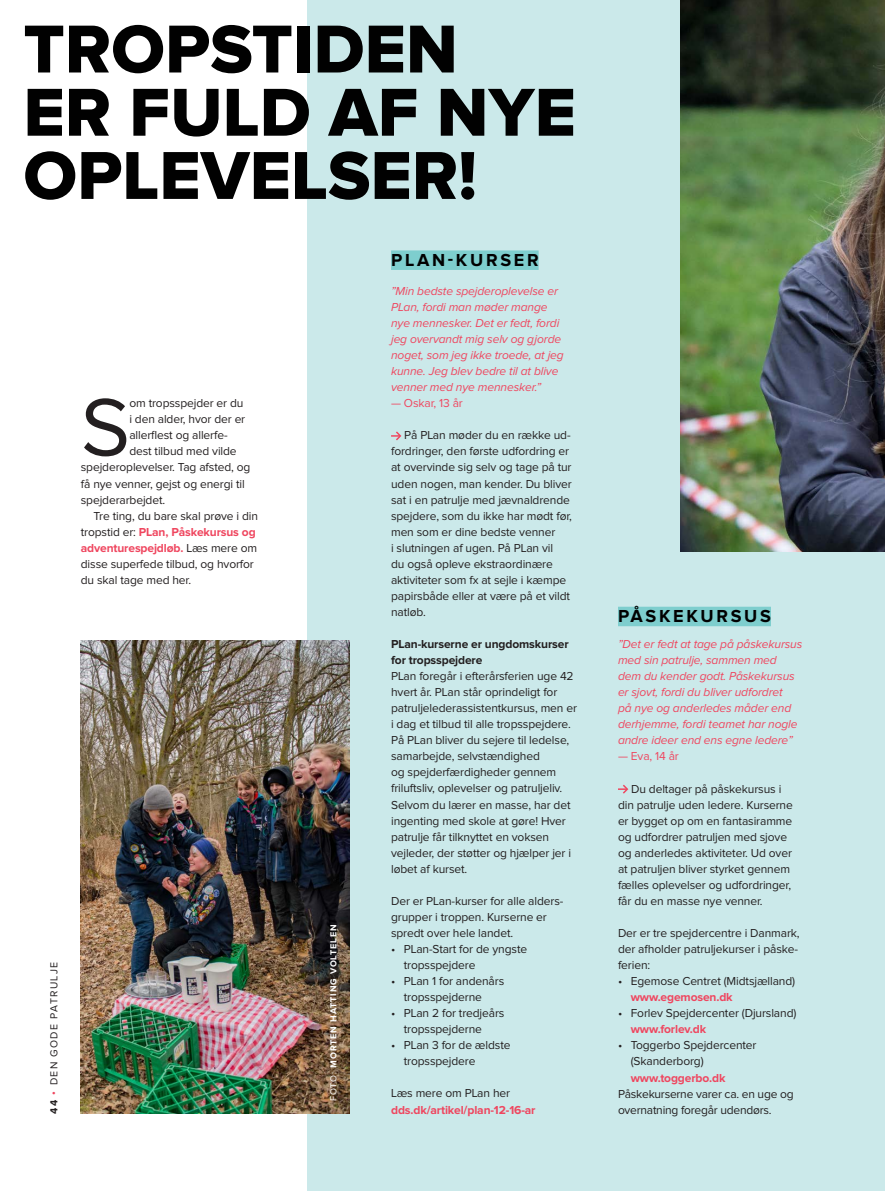
<style>
.page{position:relative;width:885px;height:1191px;background:#fff}
.page>*{position:absolute;margin:0;border:0;box-sizing:border-box;transform-origin:0 0}
.t1{font:84.15px "Proxima Nova";color:#231f20}
.t2{font:70.2px/63.2px "Proxima Nova Extrabld";color:#010101}
.t3{font:700 18px "Proxima Nova";letter-spacing:.15em;color:#010101}
.t4{font:12px/16px "Proxima Nova";letter-spacing:-.01em;color:#231f20}
.t5{font:italic 12px/16px "Proxima Nova";letter-spacing:-.01em;color:#ef465f}
.t6{font:700 12px "Proxima Nova";letter-spacing:-.01em;color:#ef465f}
.t7{font:700 12px/16px "Proxima Nova";letter-spacing:-.01em;color:#231f20}
.t8{font:12px "Proxima Nova";letter-spacing:-.01em;color:#ef465f}
.t9{font:10.5px "Proxima Nova";letter-spacing:.125em;color:#231f20}
.t10{font:700 9px "Proxima Nova";letter-spacing:.1em;color:#fff}
.s1{font-weight:400;color:#231f20}
.s2{font-weight:700}
.s3{font-weight:700;color:#ef465f}
.s4{font-weight:400}
</style>
<div class="page">
<div style="left:308px;top:0;width:576px;height:1191px;background:#cbe9ea"></div>
<img style="left:680px;top:0;width:204px;height:552px">
<div style="left:391px;top:250px;width:147px;height:20px;background:#7ecece"></div>
<svg style="left:391px;top:431px;width:11px;height:10px"></svg>
<div style="left:618px;top:607px;width:152px;height:19px;background:#7ecece"></div>
<svg style="left:618px;top:784px;width:11px;height:10px"></svg>
<img style="left:81px;top:641px;width:268px;height:472px">
<h2 class="t2" style="left:23px;top:21px;width:554px">TROPSTIDEN<br>ER FULD AF NYE<br>OPLEVELSER!</h2>
<h1 class="t1" style="left:81px;top:389px;width:51px">S</h1>
<p class="t4" style="left:129px;top:396px;width:116px">om tropsspejder er du</p>
<p class="t4" style="left:129px;top:412px;width:117px">i den alder, hvor der er</p>
<p class="t4" style="left:129px;top:428px;width:100px">allerflest og allerfe-</p>
<p class="t4" style="left:129px;top:444px;width:109px">dest tilbud med vilde</p>
<p class="t4" style="left:81px;top:460px;width:171px">spejderoplevelser. Tag afsted, og</p>
<p class="t4" style="left:81px;top:476px;width:165px">få nye venner, gejst og energi til</p>
<p class="t4" style="left:81px;top:492px;width:86px">spejderarbejdet.</p>
<p class="t4" style="left:94px;top:508px;width:166px">Tre ting, du bare skal prøve i din</p>
<p class="t6" style="left:81px;top:526px;width:176px"><span class="s1">tropstid er:</span> PLan, Påskekursus og</p>
<p class="t6" style="left:81px;top:542px;width:178px">adventurespejdløb. <span class="s1">Læs mere om</span></p>
<p class="t4" style="left:81px;top:556px;width:175px">disse superfede tilbud, og hvorfor</p>
<p class="t4" style="left:81px;top:572px;width:112px">du skal tage med her.</p>
<p class="t9" style="left:49px;top:1113px;width:153px;rotate:-90deg"><span class="s2">44</span> <span class="s3">•</span> DEN GODE PATRULJE</p>
<p class="t10" style="left:329px;top:1101px;width:178px;rotate:-90deg"><span class="s4">FOTO:</span> MORTEN HATTING VOLTELEN</p>
<h3 class="t3" style="left:391px;top:252px;width:149px">PLAN-KURSER</h3>
<p class="t5" style="left:391px;top:283px;width:174px">”Min bedste spejderoplevelse er<br>PLan, fordi man møder mange nye mennesker. Det er fedt, fordi jeg overvandt mig selv og gjorde noget, som jeg ikke troede, at jeg kunne. Jeg blev bedre til at blive venner med nye mennesker.”</p>
<p class="t8" style="left:391px;top:398px;width:73px">— Oskar, 13 år</p>
<p class="t4" style="left:391px;top:428px;width:182px;text-indent:13px">På PLan møder du en række ud&shy;fordringer, den første udfordring er at overvinde sig selv og tage på tur uden nogen, man kender. Du bliver sat i en patrulje med jævnaldrende spejdere, som du ikke har mødt før, men som er dine bedste venner<br>i slutningen af ugen. På PLan vil<br>du også opleve ekstraordinære aktiviteter som fx at sejle i kæmpe papirsbåde eller at være på et vildt natløb.</p>
<p class="t7" style="left:391px;top:636px;width:179px">PLan-kurserne er ungdomskurser for tropsspejdere</p>
<p class="t4" style="left:391px;top:668px;width:187px">PLan foregår i efterårsferien uge 42 hvert år. PLan står oprindeligt for patruljelederassistentkursus, men er i dag et tilbud til alle tropsspejdere.<br>På PLan bliver du sejere til ledelse, samarbejde, selvstændighed<br>og spejderfærdigheder gennem friluftsliv, oplevelser og patruljeliv.<br>Selvom du lærer en masse, har det ingenting med skole at gøre! Hver patrulje får tilknyttet en voksen vejleder, der støtter og hjælper jer i løbet af kurset.</p>
<p class="t4" style="left:391px;top:893px;width:174px">Der er PLan-kurser for alle alders&shy;grupper i troppen. Kurserne er spredt over hele landet.</p>
<p class="t4" style="left:404px;top:941px;width:125px;text-indent:-13px">• PLan-Start for de yngste tropsspejdere</p>
<p class="t4" style="left:404px;top:973px;width:102px;text-indent:-13px">• PLan 1 for andenårs tropsspejderne</p>
<p class="t4" style="left:404px;top:1005px;width:102px;text-indent:-13px">• PLan 2 for tredjeårs tropsspejderne</p>
<p class="t4" style="left:404px;top:1037px;width:108px;text-indent:-13px">• PLan 3 for de ældste tropsspejdere</p>
<p class="t4" style="left:391px;top:1086px;width:120px">Læs mere om PLan her</p>
<p class="t6" style="left:391px;top:1104px;width:146px">dds.dk/artikel/plan-12-16-ar</p>
<h3 class="t3" style="left:618px;top:608px;width:154px">PÅSKEKURSUS</h3>
<p class="t5" style="left:618px;top:636px;width:186px">”Det er fedt at tage på påskekursus med sin patrulje, sammen med dem du kender godt. Påskekursus er sjovt, fordi du bliver udfordret<br>på nye og anderledes måder end derhjemme, fordi teamet har nogle andre ideer end ens egne ledere”</p>
<p class="t8" style="left:618px;top:751px;width:62px">— Eva, 14 år</p>
<p class="t4" style="left:618px;top:781px;width:176px;text-indent:13px">Du deltager på påskekursus i din patrulje uden ledere. Kurserne er bygget op om en fantasiramme og udfordrer patruljen med sjove og anderledes aktiviteter. Ud over at patruljen bliver styrket gennem fælles oplevelser og udfordringer, får du en masse nye venner.</p>
<p class="t4" style="left:618px;top:925px;width:183px">Der er tre spejdercentre i Danmark, der afholder patruljekurser i påske&shy;ferien:</p>
<p class="t4" style="left:618px;top:973px;width:179px">• Egemose Centret (Midtsjælland)</p>
<p class="t6" style="left:630px;top:991px;width:103px">www.egemosen.dk</p>
<p class="t4" style="left:618px;top:1005px;width:180px">• Forlev Spejdercenter (Djursland)</p>
<p class="t6" style="left:630px;top:1023px;width:77px">www.forlev.dk</p>
<p class="t4" style="left:630px;top:1038px;width:127px;text-indent:-13px">• Toggerbo Spejdercenter (Skanderborg)</p>
<p class="t6" style="left:630px;top:1072px;width:96px">www.toggerbo.dk</p>
<p class="t4" style="left:618px;top:1086px;width:177px">Påskekurserne varer ca. en uge og overnatning foregår udendørs.</p>
</div>
